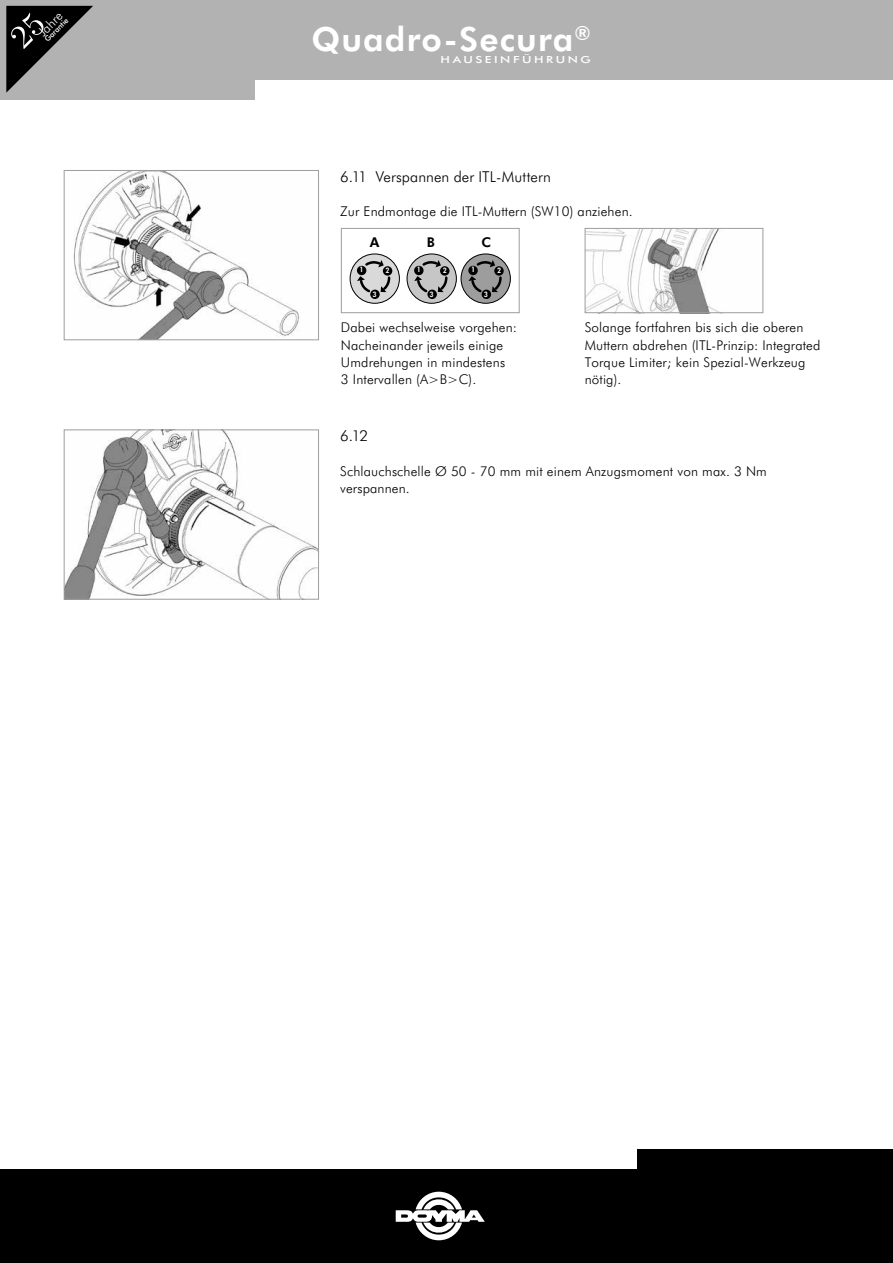
<style>
.page{position:relative;width:893px;height:1263px;background:#fff}
.page>*{position:absolute;margin:0;border:0;box-sizing:border-box;transform-origin:0 0}
.t1{font:700 33.45px "Futura BT";letter-spacing:.035em;color:#fff}
.t2{font:300 15px "Futura BT";letter-spacing:.005em;color:#000}
.t3{font:300 13.5px/17.2px "Futura BT";letter-spacing:.01em;color:#000}
.t4{font:700 13.5px "Futura BT";color:#000}
.t5{font:300 13.05px "Futura BT";color:#fff}
.t6{font:500 9.75px "Futura BT";letter-spacing:.2em;color:#fff;scale:1.3 1}
.t7{font:500 7.65px "Futura BT";color:#fff}
.t8{font:700 7.5px "Futura BT";color:#fff;scale:.9 1}
</style>
<div class="page">
<div style="left:0;top:0;width:893px;height:80px;background:#b2b2b2"></div>
<div style="left:0;top:72px;width:254px;height:28px;background:#b2b2b2"></div>
<div style="left:0;top:1169px;width:893px;height:94px;background:#000"></div>
<div style="left:637px;top:1149px;width:256px;height:44px;background:#000"></div>
<svg style="left:396px;top:1192px;width:89px;height:48px"></svg>
<img style="left:66px;top:431px;width:251px;height:167px">
<div style="left:64px;top:429px;width:255px;height:171px;border:1px solid #9d9d9d"></div>
<img style="left:73px;top:172px;width:226px;height:166px">
<div style="left:64px;top:170px;width:255px;height:170px;border:1px solid #9d9d9d"></div>
<img style="left:587px;top:230px;width:132px;height:81px">
<div style="left:585px;top:228px;width:178px;height:85px;border:1px solid #9d9d9d"></div>
<div style="left:341px;top:228px;width:179px;height:85px;background:#fff;border:1px solid #9d9d9d"></div>
<div style="left:350px;top:254px;width:49px;height:49px;background:#d9d9d9;border-radius:50%"></div>
<div style="left:350px;top:254px;width:50px;height:50px;border:1px solid #000;border-radius:50%"></div>
<div style="left:461px;top:254px;width:49px;height:49px;background:#9d9d9d;border-radius:50%"></div>
<div style="left:461px;top:254px;width:50px;height:50px;border:1px solid #000;border-radius:50%"></div>
<div style="left:407px;top:254px;width:49px;height:49px;background:#c6c6c6;border-radius:50%"></div>
<div style="left:407px;top:254px;width:50px;height:50px;border:1px solid #000;border-radius:50%"></div>
<div style="left:357px;top:266px;width:9px;height:9px;background:#000;border-radius:50%"></div>
<div style="left:383px;top:266px;width:9px;height:10px;background:#000;border-radius:50%"></div>
<div style="left:370px;top:290px;width:10px;height:9px;background:#000;border-radius:50%"></div>
<svg style="left:381px;top:275px;width:10px;height:17px"></svg>
<svg style="left:357px;top:276px;width:15px;height:18px"></svg>
<svg style="left:363px;top:260px;width:21px;height:8px"></svg>
<div style="left:414px;top:266px;width:10px;height:9px;background:#000;border-radius:50%"></div>
<div style="left:440px;top:266px;width:9px;height:10px;background:#000;border-radius:50%"></div>
<div style="left:427px;top:290px;width:10px;height:9px;background:#000;border-radius:50%"></div>
<svg style="left:438px;top:275px;width:10px;height:17px"></svg>
<svg style="left:414px;top:276px;width:15px;height:18px"></svg>
<svg style="left:420px;top:260px;width:21px;height:8px"></svg>
<div style="left:468px;top:266px;width:10px;height:9px;background:#000;border-radius:50%"></div>
<div style="left:494px;top:266px;width:10px;height:10px;background:#000;border-radius:50%"></div>
<div style="left:482px;top:290px;width:9px;height:9px;background:#000;border-radius:50%"></div>
<svg style="left:492px;top:275px;width:10px;height:17px"></svg>
<svg style="left:468px;top:276px;width:16px;height:18px"></svg>
<svg style="left:474px;top:260px;width:21px;height:8px"></svg>
<svg style="left:6px;top:6px;width:87px;height:87px"></svg>
<p class="t5" style="left:34px;top:28px;width:30px;rotate:-45deg">Jahre</p>
<p class="t7" style="left:43px;top:37px;width:31px;rotate:-45deg">Garantie</p>
<h1 class="t1" style="left:311px;top:16px;width:281px">Quadro-Secura<sup>®</sup></h1>
<p class="t6" style="left:441px;top:53px;width:117px">HAUSEINFÜHRUNG</p>
<p class="t2" style="left:340px;top:166px;width:212px">6.11 Verspannen der ITL-Muttern</p>
<p class="t3" style="left:340px;top:202px;width:294px">Zur Endmontage die ITL-Muttern (SW10) anziehen.</p>
<p class="t4" style="left:370px;top:232px;width:11px">A</p>
<p class="t4" style="left:427px;top:232px;width:10px">B</p>
<p class="t4" style="left:481px;top:232px;width:11px">C</p>
<p class="t8" style="left:360px;top:265px;width:6px">1</p>
<p class="t8" style="left:386px;top:265px;width:6px">2</p>
<p class="t8" style="left:372px;top:289px;width:6px">3</p>
<p class="t8" style="left:417px;top:265px;width:6px">1</p>
<p class="t8" style="left:443px;top:265px;width:6px">2</p>
<p class="t8" style="left:430px;top:289px;width:6px">3</p>
<p class="t8" style="left:471px;top:265px;width:6px">1</p>
<p class="t8" style="left:497px;top:265px;width:6px">2</p>
<p class="t8" style="left:484px;top:289px;width:6px">3</p>
<p class="t3" style="left:341px;top:319px;width:178px">Dabei wechselweise vorgehen:<br>Nacheinander jeweils einige<br>Umdrehungen in mindestens<br>3 Intervallen (A&gt;B&gt;C).</p>
<p class="t3" style="left:585px;top:319px;width:237px">Solange fortfahren bis sich die oberen Muttern abdrehen (ITL-Prinzip: Integrated Torque Limiter; kein Spezial-Werkzeug nötig).</p>
<p class="t2" style="left:340px;top:426px;width:29px">6.12</p>
<p class="t3" style="left:340px;top:462px;width:428px">Schlauchschelle Ø 50 - 70 mm mit einem Anzugsmoment von max. 3 Nm verspannen.</p>
</div>
